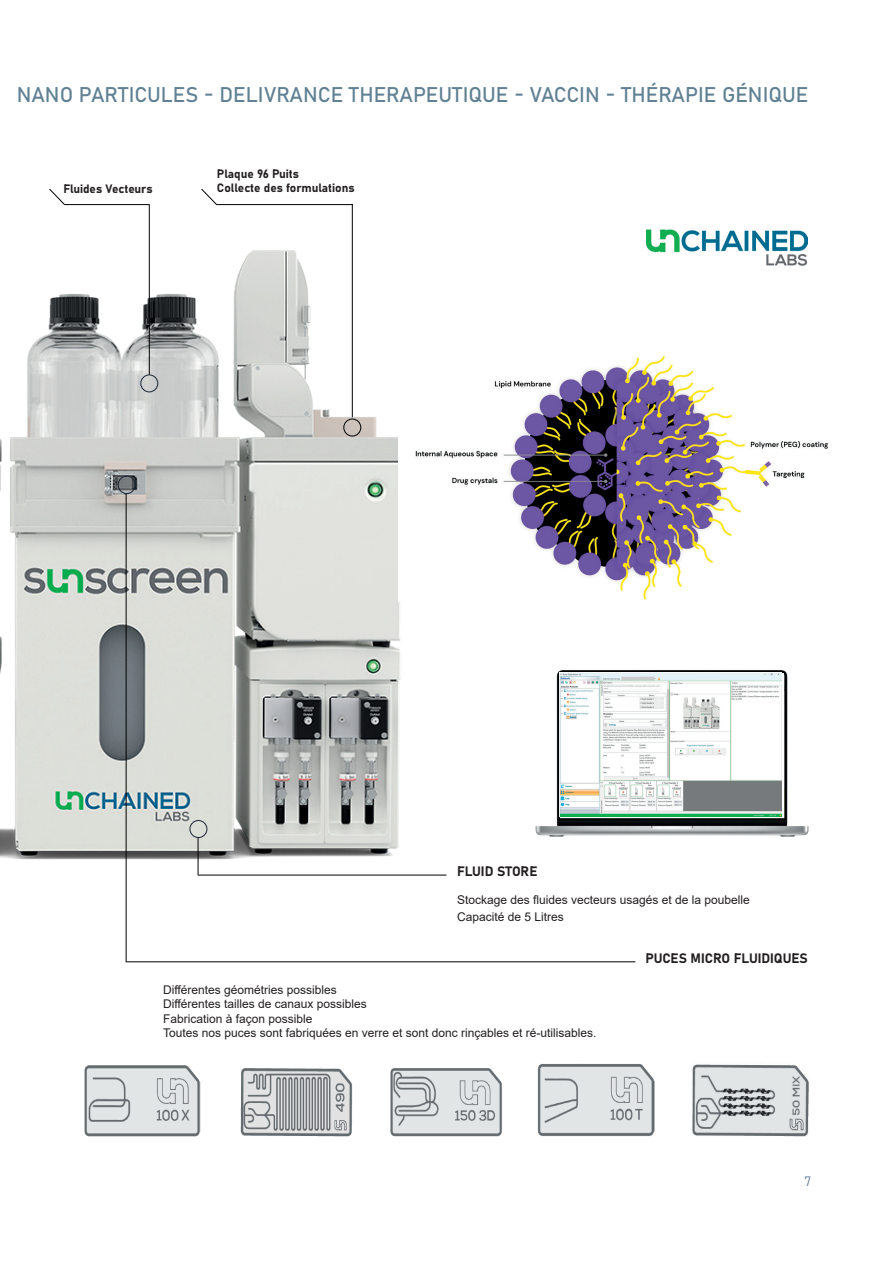
<style>
.page{position:relative;width:893px;height:1263px;background:#fff}
.page>*{position:absolute;margin:0;border:0;box-sizing:border-box;transform-origin:0 0}
.t1{font:21px "Bahnschrift";color:#608193}
.t2{font:13.5px "Bahnschrift";color:#231f20}
.t3{font:13.5px "Bahnschrift";color:#667d94}
.t4{font:12px/14.4px "Arial";color:#231f20}
.t5{font:12px "Bahnschrift";color:#231f20}
</style>
<div class="page">
<img style="left:0;top:232px;width:401px;height:642px">
<div style="left:343px;top:419px;width:18px;height:17px;border:1px solid #000;border-radius:50%"></div>
<div style="left:118px;top:476px;width:18px;height:18px;border:1px solid #1c2639;border-radius:50%"></div>
<svg style="left:189px;top:820px;width:19px;height:18px"></svg>
<div style="left:140px;top:374px;width:18px;height:18px;border:1px solid #1c2639;border-radius:50%"></div>
<hr style="left:216px;top:204px;width:137px;height:1px;background:#000">
<svg style="left:201px;top:188px;width:17px;height:18px"></svg>
<hr style="left:352px;top:204px;width:1px;height:213px;background:#000">
<hr style="left:64px;top:204px;width:86px;height:1px;background:#000">
<svg style="left:49px;top:188px;width:17px;height:18px"></svg>
<hr style="left:149px;top:205px;width:1px;height:169px;background:#000">
<hr style="left:126px;top:494px;width:1px;height:468px;background:#000">
<hr style="left:126px;top:961px;width:509px;height:1px;background:#000">
<hr style="left:198px;top:838px;width:1px;height:37px;background:#000">
<hr style="left:198px;top:875px;width:248px;height:1px;background:#000">
<img style="left:535px;top:670px;width:274px;height:167px">
<img style="left:399px;top:355px;width:430px;height:247px">
<img style="left:646px;top:229px;width:162px;height:37px">
<img style="left:559px;top:673px;width:222px;height:144px">
<img style="left:84px;top:1065px;width:117px;height:72px">
<img style="left:240px;top:1068px;width:113px;height:69px">
<img style="left:390px;top:1068px;width:112px;height:69px">
<img style="left:537px;top:1063px;width:118px;height:73px">
<img style="left:692px;top:1064px;width:117px;height:73px">
<h1 class="t1" style="left:17px;top:79px;width:793px">NANO PARTICULES - DELIVRANCE THERAPEUTIQUE - VACCIN - THÉRAPIE GÉNIQUE</h1>
<p class="t5" style="left:217px;top:164px;width:84px">Plaque 96 Puits</p>
<p class="t5" style="left:63px;top:179px;width:91px">Fluides Vecteurs</p>
<p class="t5" style="left:217px;top:179px;width:139px">Collecte des formulations</p>
<p class="t2" style="left:457px;top:860px;width:82px">FLUID STORE</p>
<p class="t4" style="left:457px;top:892px;width:294px;line-height:16.2px">Stockage des fluides vecteurs usagés et de la poubelle<br>Capacité de 5 Litres</p>
<p class="t2" style="left:645px;top:948px;width:164px">PUCES MICRO FLUIDIQUES</p>
<p class="t4" style="left:163px;top:982px;width:435px">Différentes géométries possibles<br>Différentes tailles de canaux possibles<br>Fabrication à façon possible<br>Toutes nos puces sont fabriquées en verre et sont donc rinçables et ré-utilisables.</p>
<p class="t3" style="left:804px;top:1171px;width:8px">7</p>
</div>
